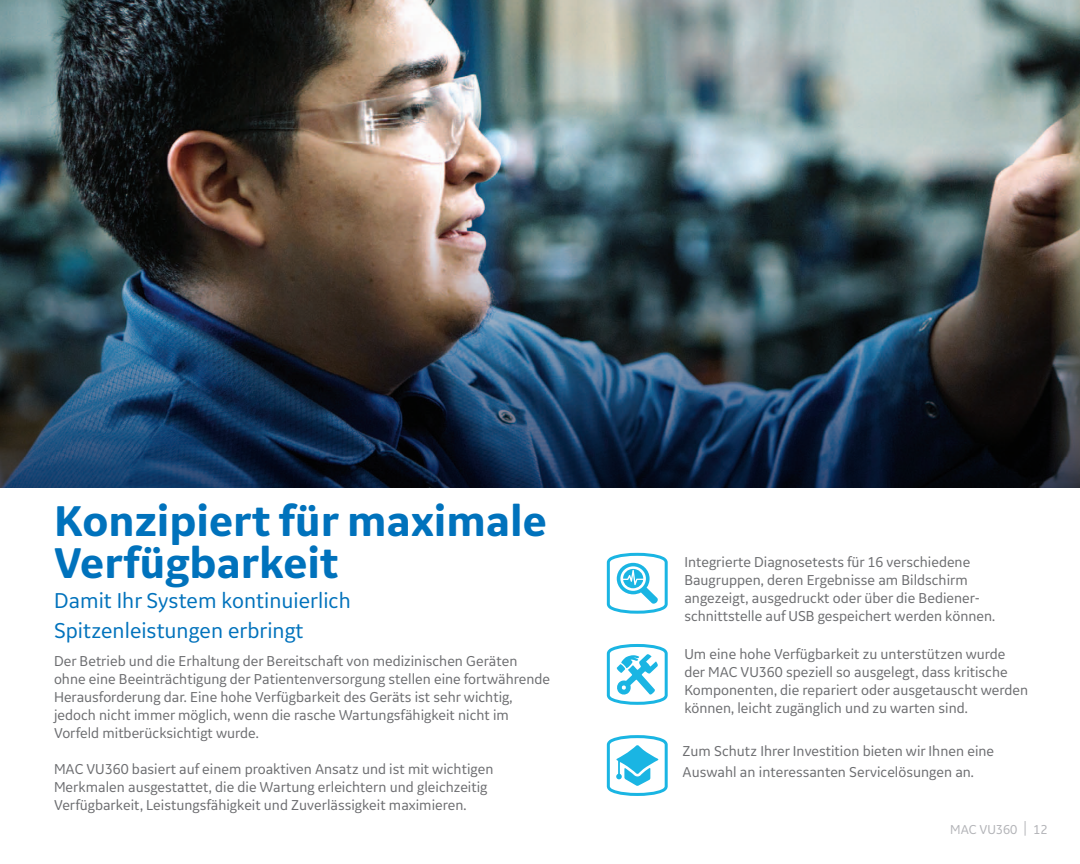
<style>
.page{position:relative;width:1080px;height:864px;background:#fff}
.page>*{position:absolute;margin:0;border:0;box-sizing:border-box;transform-origin:0 0}
.t1{font:700 45px/42px "GE Inspira Sans";color:#0072bc}
.t2{font:22.5px/30px "GE Inspira Sans";color:#0072bc}
.t3{font:15px/18px "GE Inspira Sans";color:#6c6d70}
.t4{font:13.5px "GE Inspira Sans";color:#b2b3b7}
.s1{font-size:17.55px}
</style>
<div class="page">
<img style="left:0;top:0;width:1080px;height:204px">
<svg style="left:607px;top:735px;width:61px;height:61px"></svg>
<svg style="left:607px;top:644px;width:61px;height:61px"></svg>
<svg style="left:607px;top:553px;width:61px;height:61px"></svg>
<img style="left:0;top:204px;width:1080px;height:284px">
<h1 class="t1" style="left:54px;top:499px;width:494px">Konzipiert für maximale<br>Verfügbarkeit</h1>
<h2 class="t2" style="left:54px;top:585px;width:298px">Damit Ihr System kontinuierlich<br>Spitzenleistungen erbringt</h2>
<p class="t3" style="left:54px;top:652px;width:498px">Der Betrieb und die Erhaltung der Bereitschaft von medizinischen Geräten ohne eine Beeinträchtigung der Patientenversorgung stellen eine fortwährende Herausforderung dar. Eine hohe Verfügbarkeit des Geräts ist sehr wichtig, jedoch nicht immer möglich, wenn die rasche Wartungsfähigkeit nicht im Vorfeld mitberücksichtigt wurde.</p>
<p class="t3" style="left:54px;top:760px;width:441px">MAC VU360 basiert auf einem proaktiven Ansatz und ist mit wichtigen<br>Merkmalen ausgestattet, die die Wartung erleichtern und gleichzeitig<br>Verfügbarkeit, Leistungsfähigkeit und Zuverlässigkeit maximieren.</p>
<p class="t3" style="left:684px;top:552px;width:312px">Integrierte Diagnosetests für 16 verschiedene Baugruppen, deren Ergebnisse am Bildschirm angezeigt, ausgedruckt oder über die Bediener&shy;schnittstelle auf USB gespeichert werden können.</p>
<p class="t3" style="left:684px;top:644px;width:345px">Um eine hohe Verfügbarkeit zu unterstützen wurde der MAC VU360 speziell so ausgelegt, dass kritische Komponenten, die repariert oder ausgetauscht werden können, leicht zugänglich und zu warten sind.</p>
<p class="t3" style="left:683px;top:740px;width:313px;line-height:21px">Zum Schutz Ihrer Investition bieten wir Ihnen eine<br>Auswahl an interessanten Servicelösungen an.</p>
<p class="t4" style="left:950px;top:821px;width:99px">MAC VU360 <span class="s1">|</span> 12</p>
</div>
